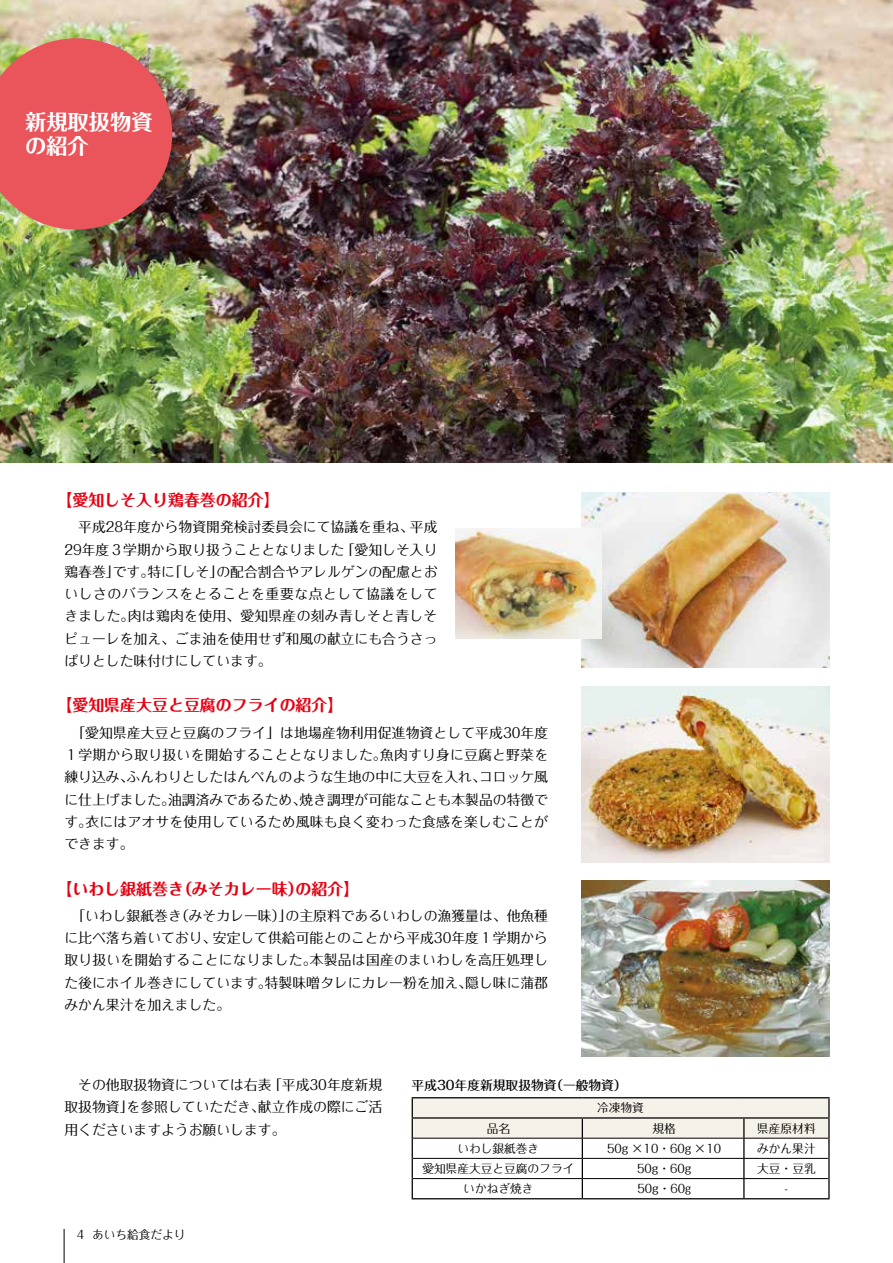
<style>
.page{position:relative;width:893px;height:1263px;background:#fff}
.page>*{position:absolute;margin:0;border:0;box-sizing:border-box;transform-origin:0 0}
.t1{font:700 21.3px/24.5px "Folk Pro";color:#fff}
.t2{font:700 15.9px "Maru Fo Pro";color:#e60012}
.t3{font:13.8px/22.4px "Folk Pro";color:#000;text-align:justify}
.t4{font:500 12.75px "Folk Pro";color:#000}
.t5{font:11.7px "Folk Pro";color:#000}
</style>
<div class="page">
<img style="left:0;top:0;width:893px;height:462px">
<img style="left:581px;top:492px;width:248px;height:176px">
<img style="left:581px;top:686px;width:248px;height:176px">
<img style="left:581px;top:880px;width:248px;height:176px">
<img style="left:455px;top:529px;width:146px;height:109px">
<hr style="left:64px;top:1229px;width:1px;height:34px;background:#000">
<img style="left:0;top:38px;width:172px;height:192px">
<hr style="left:412px;top:1198px;width:170px;height:1px;background:#000">
<hr style="left:582px;top:1198px;width:162px;height:1px;background:#000">
<hr style="left:744px;top:1198px;width:86px;height:1px;background:#000">
<hr style="left:412px;top:1097px;width:170px;height:1px;background:#000">
<hr style="left:582px;top:1097px;width:162px;height:1px;background:#000">
<hr style="left:744px;top:1097px;width:86px;height:1px;background:#000">
<svg style="left:412px;top:1098px;width:418px;height:100px"></svg>
<hr style="left:412px;top:1117px;width:170px;height:1px;background:#000">
<hr style="left:582px;top:1117px;width:162px;height:1px;background:#000">
<hr style="left:744px;top:1117px;width:86px;height:1px;background:#000">
<hr style="left:413px;top:1138px;width:169px;height:1px;background:#000">
<hr style="left:582px;top:1138px;width:162px;height:1px;background:#000">
<hr style="left:744px;top:1138px;width:84px;height:1px;background:#000">
<hr style="left:413px;top:1158px;width:169px;height:1px;background:#000">
<hr style="left:582px;top:1158px;width:162px;height:1px;background:#000">
<hr style="left:744px;top:1158px;width:84px;height:1px;background:#000">
<hr style="left:413px;top:1178px;width:169px;height:1px;background:#000">
<hr style="left:582px;top:1178px;width:162px;height:1px;background:#000">
<hr style="left:744px;top:1178px;width:84px;height:1px;background:#000">
<h1 class="t1" style="left:25px;top:107px;width:129px">新規取扱物資の紹介</h1>
<p class="t2" style="left:56px;top:487px;width:225px">【愛知しそ入り鶏春巻の紹介】</p>
<p class="t3" style="left:64px;top:514px;width:375px">　平成28年度から物資開発検討委員会にて協議を重ね、平成29年度３学期から取り扱うこととなりました「愛知しそ入り鶏春巻」です。特に「しそ」の配合割合やアレルゲンの配慮とおいしさのバランスをとることを重要な点として協議をしてきました。肉は鶏肉を使用、愛知県産の刻み青しそと青しそピューレを加え、ごま油を使用せず和風の献立にも合うさっぱりとした味付けにしています。</p>
<p class="t2" style="left:56px;top:693px;width:289px">【愛知県産大豆と豆腐のフライの紹介】</p>
<p class="t3" style="left:64px;top:719px;width:485px">　「愛知県産大豆と豆腐のフライ」は地場産物利用促進物資として平成30年度１学期から取り扱いを開始することとなりました。魚肉すり身に豆腐と野菜を練り込み、ふんわりとしたはんぺんのような生地の中に大豆を入れ、コロッケ風に仕上げました。油調済みであるため、焼き調理が可能なことも本製品の特徴です。衣にはアオサを使用しているため風味も良く変わった食感を楽しむことができます。</p>
<p class="t2" style="left:56px;top:876px;width:304px">【いわし銀紙巻き（みそカレー味）の紹介】</p>
<p class="t3" style="left:64px;top:902px;width:485px">　「いわし銀紙巻き（みそカレー味）」の主原料であるいわしの漁獲量は、他魚種に比べ落ち着いており、安定して供給可能とのことから平成30年度１学期から取り扱いを開始することになりました。本製品は国産のまいわしを高圧処理した後にホイル巻きにしています。特製味噌タレにカレー粉を加え、隠し味に蒲郡みかん果汁を加えました。</p>
<p class="t3" style="left:64px;top:1072px;width:319px">　その他取扱物資については右表「平成30年度新規取扱物資」を参照していただき、献立作成の際にご活用くださいますようお願いします。</p>
<p class="t4" style="left:412px;top:1074px;width:217px">平成30年度新規取扱物資（一般物資）</p>
<p class="t5" style="left:597px;top:1098px;width:48px">冷凍物資</p>
<p class="t5" style="left:487px;top:1118px;width:25px">品名</p>
<p class="t5" style="left:652px;top:1118px;width:25px">規格</p>
<p class="t5" style="left:757px;top:1118px;width:60px">県産原材料</p>
<p class="t5" style="left:457px;top:1138px;width:83px">いわし銀紙巻き</p>
<p class="t5" style="left:607px;top:1138px;width:116px">50g ×10・60g ×10</p>
<p class="t5" style="left:757px;top:1138px;width:60px">みかん果汁</p>
<p class="t5" style="left:422px;top:1158px;width:154px">愛知県産大豆と豆腐のフライ</p>
<p class="t5" style="left:637px;top:1158px;width:56px">50g・60g</p>
<p class="t5" style="left:757px;top:1158px;width:60px">大豆・豆乳</p>
<p class="t5" style="left:463px;top:1179px;width:72px">いかねぎ焼き</p>
<p class="t5" style="left:637px;top:1179px;width:55px">50g・60g</p>
<p class="t5" style="left:785px;top:1179px;width:5px">-</p>
<p class="t5" style="left:77px;top:1225px;width:110px">4 あいち給食だより</p>
</div>
